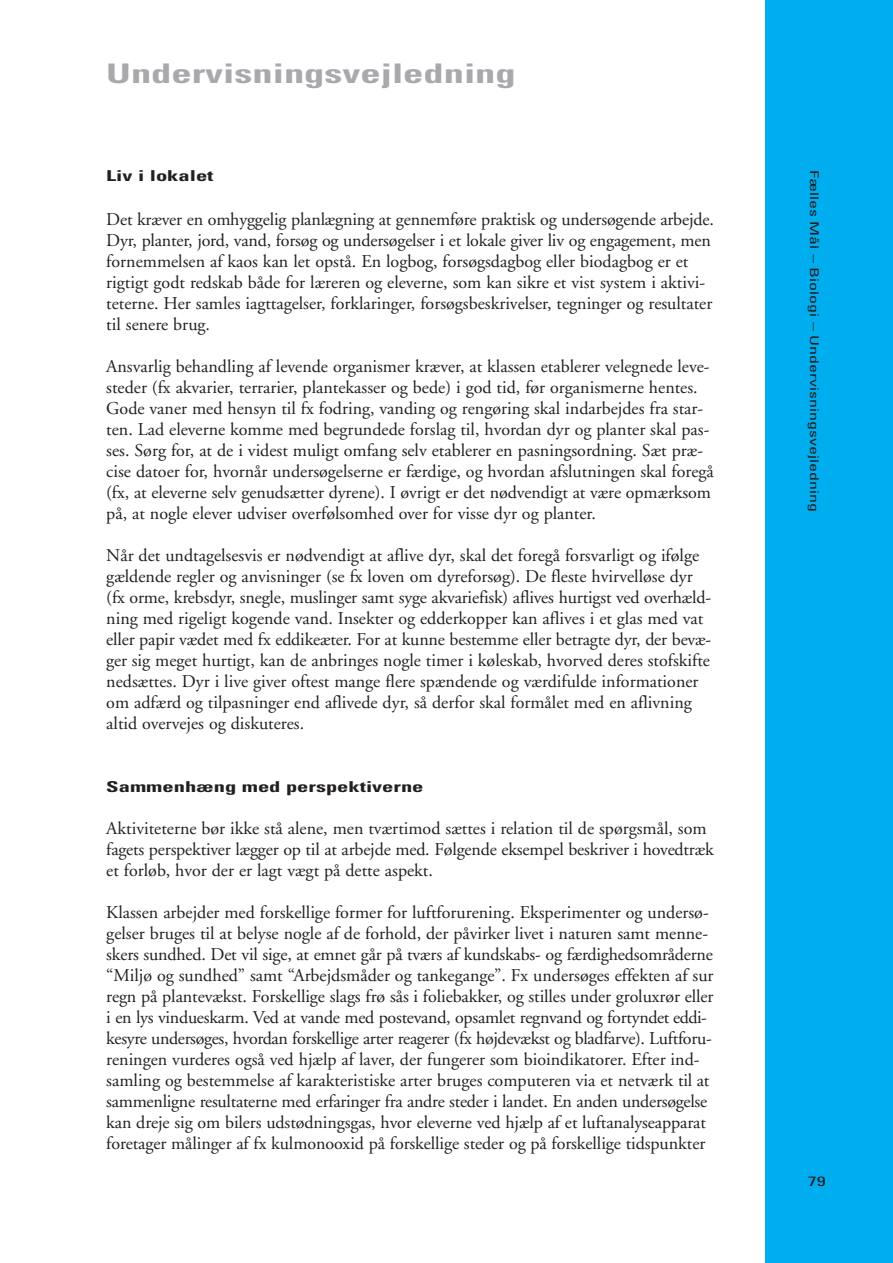
<style>
.page{position:relative;width:893px;height:1263px;background:#fff}
.page>*{position:absolute;margin:0;border:0;box-sizing:border-box;transform-origin:0 0}
.t1{font:700 condensed 27px "Univers";color:#a8a9ad;scale:1.5 1}
.t2{font:18px/21px "Adobe Garamond";color:#231f20}
.t3{font:700 condensed 15px "Univers";color:#231f20;scale:1.5 1}
.t4{font:condensed 13.5px "Univers";color:#231f20;scale:1.5 1}
.t5{font:condensed 12px "Univers";color:#231f20;scale:1.5 1}
</style>
<div class="page">
<div style="left:765px;top:0;width:128px;height:1263px;background:#00aeef"></div>
<h1 class="t1" style="left:106px;top:64px;width:274px">Undervisningsvejledning</h1>
<p class="t3" style="left:106px;top:170px;width:73px">Liv i lokalet</p>
<p class="t2" style="left:106px;top:211px;width:609px">Det kræver en omhyggelig planlægning at gennemføre praktisk og undersøgende arbejde.<br>Dyr, planter, jord, vand, forsøg og undersøgelser i et lokale giver liv og engagement, men fornemmelsen af kaos kan let opstå. En logbog, forsøgsdagbog eller biodagbog er et rigtigt godt redskab både for læreren og eleverne, som kan sikre et vist system i aktivi&shy;teterne. Her samles iagttagelser, forklaringer, forsøgsbeskrivelser, tegninger og resultater til senere brug.</p>
<p class="t2" style="left:106px;top:358px;width:609px">Ansvarlig behandling af levende organismer kræver, at klassen etablerer velegnede leve&shy;steder (fx akvarier, terrarier, plantekasser og bede) i god tid, før organismerne hentes.<br>Gode vaner med hensyn til fx fodring, vanding og rengøring skal indarbejdes fra star&shy;ten. Lad eleverne komme med begrundede forslag til, hvordan dyr og planter skal pas&shy;ses. Sørg for, at de i videst muligt omfang selv etablerer en pasningsordning. Sæt præ&shy;cise datoer for, hvornår undersøgelserne er færdige, og hvordan afslutningen skal foregå (fx, at eleverne selv genudsætter dyrene). I øvrigt er det nødvendigt at være opmærksom på, at nogle elever udviser overfølsomhed over for visse dyr og planter.</p>
<p class="t2" style="left:106px;top:547px;width:606px">Når det undtagelsesvis er nødvendigt at aflive dyr, skal det foregå forsvarligt og ifølge gældende regler og anvisninger (se fx loven om dyreforsøg). De fleste hvirvelløse dyr (fx orme, krebsdyr, snegle, muslinger samt syge akvariefisk) aflives hurtigst ved overhæld&shy;ning med rigeligt kogende vand. Insekter og edderkopper kan aflives i et glas med vat eller papir vædet med fx eddikeæter. For at kunne bestemme eller betragte dyr, der bevæ&shy;ger sig meget hurtigt, kan de anbringes nogle timer i køleskab, hvorved deres stofskifte nedsættes. Dyr i live giver oftest mange flere spændende og værdifulde informationer om adfærd og tilpasninger end aflivede dyr, så derfor skal formålet med en aflivning altid overvejes og diskuteres.</p>
<p class="t3" style="left:106px;top:781px;width:213px">Sammenhæng med perspektiverne</p>
<p class="t2" style="left:106px;top:820px;width:609px">Aktiviteterne bør ikke stå alene, men tværtimod sættes i relation til de spørgsmål, som fagets perspektiver lægger op til at arbejde med. Følgende eksempel beskriver i hovedtræk et forløb, hvor der er lagt vægt på dette aspekt.</p>
<p class="t2" style="left:106px;top:904px;width:609px">Klassen arbejder med forskellige former for luftforurening. Eksperimenter og undersø&shy;gelser bruges til at belyse nogle af de forhold, der påvirker livet i naturen samt menne&shy;skers sundhed. Det vil sige, at emnet går på tværs af kundskabs- og færdighedsområderne “Miljø og sundhed” samt “Arbejdsmåder og tankegange”. Fx undersøges effekten af sur regn på plantevækst. Forskellige slags frø sås i foliebakker, og stilles under groluxrør eller i en lys vindueskarm. Ved at vande med postevand, opsamlet regnvand og fortyndet eddi&shy;kesyre undersøges, hvordan forskellige arter reagerer (fx højdevækst og bladfarve). Luftforu&shy;reningen vurderes også ved hjælp af laver, der fungerer som bioindikatorer. Efter ind&shy;samling og bestemmelse af karakteristiske arter bruges computeren via et netværk til at sammenligne resultaterne med erfaringer fra andre steder i landet. En anden undersøgelse kan dreje sig om bilers udstødningsgas, hvor eleverne ved hjælp af et luftanalyseapparat foretager målinger af fx kulmonooxid på forskellige steder og på forskellige tidspunkter</p>
<p class="t5" style="left:819px;top:170px;width:229px;rotate:90deg">Fælles Mål – Biologi – Undervisningsvejledning</p>
<p class="t4" style="left:808px;top:1176px;width:13px">79</p>
</div>
